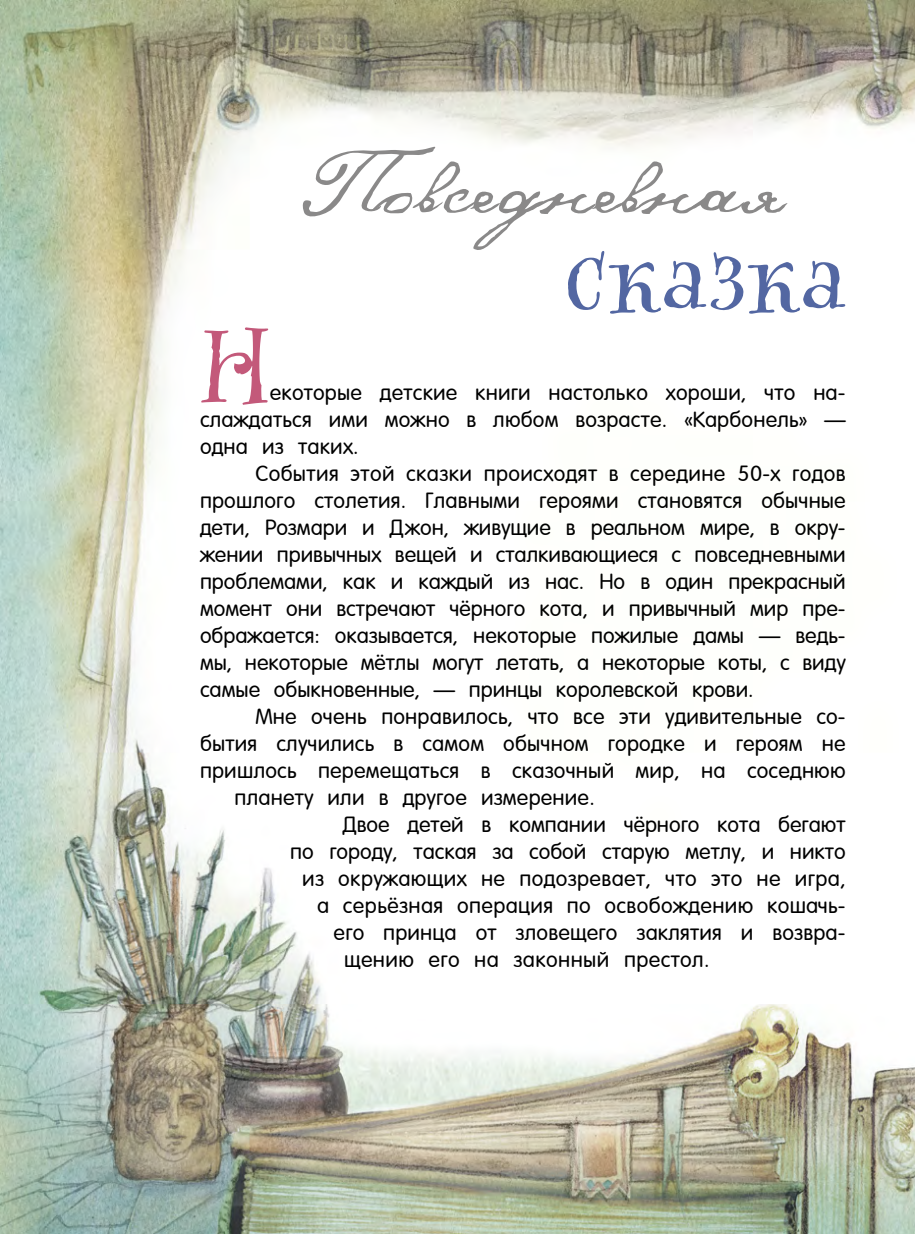
<style>
.page{position:relative;width:915px;height:1234px;background:#fff}
.page>*{position:absolute;margin:0;border:0;box-sizing:border-box;transform-origin:0 0}
.t1{font:105px "Dollhouse C";color:#c3597a}
.t2{font:96px "Dollhouse C";letter-spacing:.01em;color:#5367a2}
.t3{font:93px "HAND Buntman PIBZ Variant 1";letter-spacing:.01em;color:#8a8989;scale:.91 1}
.t4{font:21px/27px "NEW Futura Round";letter-spacing:.01em;color:#000;text-align:justify}
</style>
<div class="page">
<img style="left:0;top:0;width:914px;height:1233px">
<h3 class="t3" style="left:303px;top:140px;width:531px">Повседневная</h3>
<h2 class="t2" style="left:564px;top:211px;width:284px">сказка</h2>
<h1 class="t1" style="left:200px;top:293px;width:71px">Н</h1>
<p class="t4" style="left:200px;top:379px;width:647px;text-indent:70px">екоторые детские книги настолько хороши, что на&shy;слаждаться ими можно в любом возрасте. «Карбонель» — одна из таких.</p>
<p class="t4" style="left:200px;top:460px;width:647px;text-indent:55px">События этой сказки происходят в середине 50-х годов прошлого столетия. Главными героями становятся обычные дети, Розмари и Джон, живущие в реальном мире, в окру&shy;жении привычных вещей и сталкивающиеся с повседневными проблемами, как и каждый из нас. Но в один прекрасный момент они встречают чёрного кота, и привычный мир пре&shy;ображается: оказывается, некоторые пожилые дамы — ведь&shy;мы, некоторые мётлы могут летать, а некоторые коты, с виду самые обыкновенные, — принцы королевской крови.</p>
<p class="t4" style="left:255px;top:703px;width:591px">Мне очень понравилось, что все эти удивительные со-</p>
<p class="t4" style="left:200px;top:730px;width:647px">бытия случились в самом обычном городке и героям не</p>
<p class="t4" style="left:200px;top:757px;width:647px">пришлось перемещаться в сказочный мир, на соседнюю</p>
<p class="t4" style="left:234px;top:784px;width:361px">планету или в другое измерение.</p>
<p class="t4" style="left:342px;top:811px;width:504px">Двое детей в компании чёрного кота бегают</p>
<p class="t4" style="left:290px;top:838px;width:557px">по городу, таская за собой старую метлу, и никто</p>
<p class="t4" style="left:302px;top:865px;width:545px">из окружающих не подозревает, что это не игра,</p>
<p class="t4" style="left:317px;top:892px;width:530px">а серьёзная операция по освобождению кошачь-</p>
<p class="t4" style="left:333px;top:919px;width:513px">его принца от зловещего заклятия и возвра-</p>
<p class="t4" style="left:344px;top:946px;width:367px">щению его на законный престол.</p>
</div>
